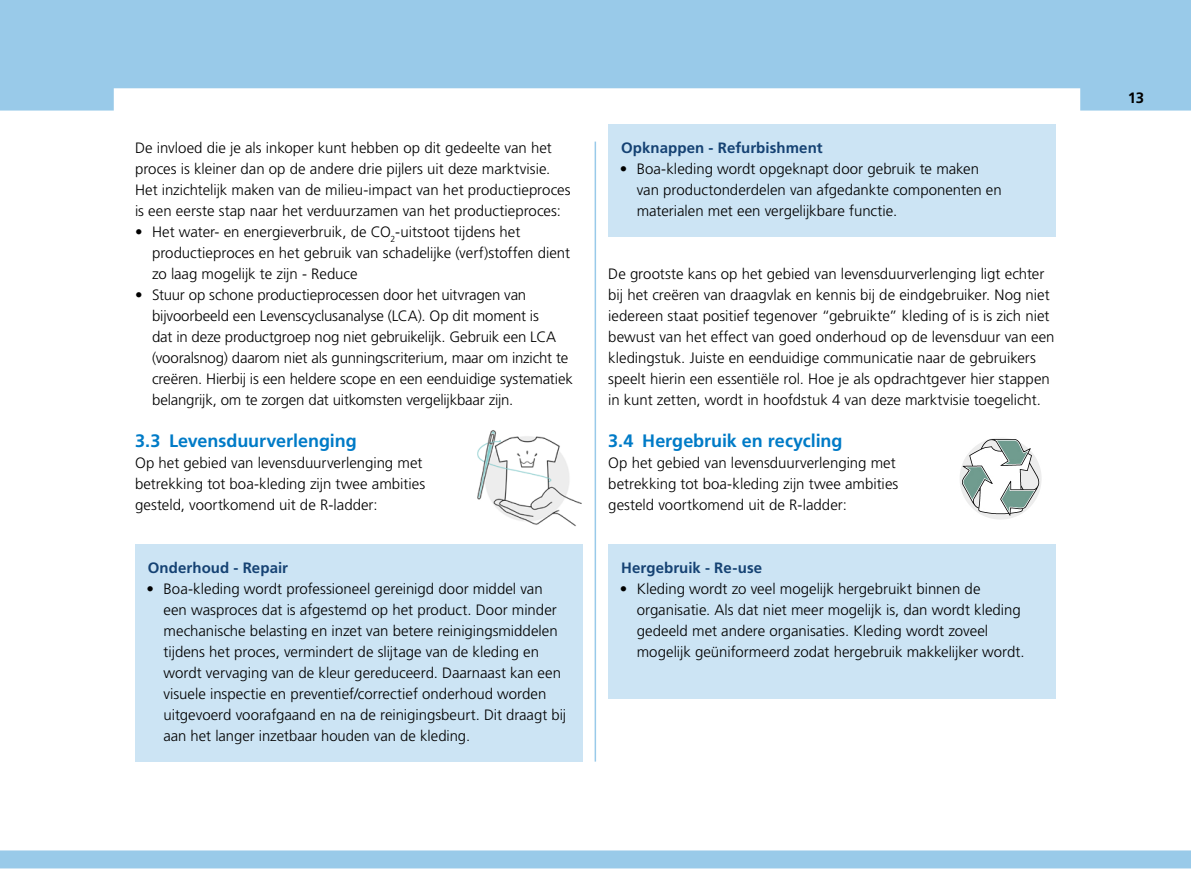
<style>
.page{position:relative;width:1191px;height:893px;background:#fff}
.page>*{position:absolute;margin:0;border:0;box-sizing:border-box;transform-origin:0 0}
.H3_HR_Tussenkop{font:700 18px "Frutiger LT Std";color:#007bc7}
.P_HR_Broodtekst{font:300 15px/21px "Frutiger LT Std";letter-spacing:-.005em;color:#000}
.P_HR_Kadertekst_Heme{font:300 15px/21px "Frutiger LT Std";color:#000}
.P_HR_Kadertekst_Heme-2{font:700 15px "Frutiger LT Std";letter-spacing:.005em;color:#154273}
.t1{font:700 15px "Frutiger LT Std";color:#000}
</style>
<div class="page">
<svg style="left:0;top:0;width:1191px;height:111px;fill:#99cae9"></svg>
<div style="left:0;top:850px;width:1191px;height:18px;background:#99cae9"></div>
<div style="left:135px;top:544px;width:448px;height:49px;background:#cce4f4"></div>
<div style="left:135px;top:565px;width:448px;height:196px;background:#cce4f4"></div>
<img style="left:477px;top:430px;width:105px;height:97px">
<div style="left:608px;top:124px;width:448px;height:49px;background:#cce4f4"></div>
<div style="left:608px;top:145px;width:448px;height:91px;background:#cce4f4"></div>
<div style="left:608px;top:544px;width:448px;height:49px;background:#cce4f4"></div>
<div style="left:608px;top:565px;width:448px;height:112px;background:#cce4f4"></div>
<div style="left:608px;top:649px;width:448px;height:49px;background:#cce4f4"></div>
<img style="left:960px;top:438px;width:82px;height:82px">
<hr style="left:594px;top:142px;width:2px;height:620px;background:#99cae9">
<p class="P_HR_Broodtekst" style="left:135px;top:137px;width:437px">De invloed die je als inkoper kunt hebben op dit gedeelte van het proces is kleiner dan op de andere drie pijlers uit deze marktvisie.<br>Het inzichtelijk maken van de milieu-impact van het productieproces is een eerste stap naar het verduurzamen van het productieproces:</p>
<p class="P_HR_Broodtekst" style="left:152px;top:221px;width:419px;text-indent:-17px">• Het water- en energieverbruik, de CO<sub>2</sub>-uitstoot tijdens het productieproces en het gebruik van schadelijke (verf)stoffen dient zo laag mogelijk te zijn - Reduce</p>
<p class="P_HR_Broodtekst" style="left:152px;top:284px;width:422px;text-indent:-17px">• Stuur op schone productieprocessen door het uitvragen van bijvoorbeeld een Levenscyclusanalyse (LCA). Op dit moment is<br>dat in deze productgroep nog niet gebruikelijk. Gebruik een LCA (vooralsnog) daarom niet als gunningscriterium, maar om inzicht te creëren. Hierbij is een heldere scope en een eenduidige systematiek belangrijk, om te zorgen dat uitkomsten vergelijkbaar zijn.</p>
<h3 class="H3_HR_Tussenkop" style="left:135px;top:430px;width:223px">3.3 Levensduurverlenging</h3>
<p class="P_HR_Broodtekst" style="left:135px;top:452px;width:292px">Op het gebied van levensduurverlenging met betrekking tot boa-kleding zijn twee ambities gesteld, voortkomend uit de R-ladder:</p>
<p class="P_HR_Kadertekst_Heme-2" style="left:148px;top:559px;width:142px">Onderhoud - Repair</p>
<p class="P_HR_Kadertekst_Heme" style="left:164px;top:578px;width:404px;text-indent:-17px">• Boa-kleding wordt professioneel gereinigd door middel van een wasproces dat is afgestemd op het product. Door minder mechanische belasting en inzet van betere reinigingsmiddelen tijdens het proces, vermindert de slijtage van de kleding en wordt vervaging van de kleur gereduceerd. Daarnaast kan een visuele inspectie en preventief/correctief onderhoud worden uitgevoerd voorafgaand en na de reinigingsbeurt. Dit draagt bij aan het langer inzetbaar houden van de kleding.</p>
<p class="P_HR_Kadertekst_Heme-2" style="left:621px;top:139px;width:203px">Opknappen - Refurbishment</p>
<p class="P_HR_Kadertekst_Heme" style="left:637px;top:158px;width:366px;text-indent:-17px">• Boa-kleding wordt opgeknapt door gebruik te maken van productonderdelen van afgedankte componenten en materialen met een vergelijkbare functie.</p>
<p class="P_HR_Broodtekst" style="left:608px;top:263px;width:448px">De grootste kans op het gebied van levensduurverlenging ligt echter bij het creëren van draagvlak en kennis bij de eindgebruiker. Nog niet iedereen staat positief tegenover “gebruikte” kleding of is is zich niet bewust van het effect van goed onderhoud op de levensduur van een kledingstuk. Juiste en eenduidige communicatie naar de gebruikers speelt hierin een essentiële rol. Hoe je als opdrachtgever hier stappen in kunt zetten, wordt in hoofdstuk 4 van deze marktvisie toegelicht.</p>
<h3 class="H3_HR_Tussenkop" style="left:608px;top:430px;width:236px">3.4 Hergebruik en recycling</h3>
<p class="P_HR_Broodtekst" style="left:608px;top:452px;width:292px">Op het gebied van levensduurverlenging met betrekking tot boa-kleding zijn twee ambities gesteld voortkomend uit de R-ladder:</p>
<p class="P_HR_Kadertekst_Heme-2" style="left:621px;top:559px;width:143px">Hergebruik - Re-use</p>
<p class="P_HR_Kadertekst_Heme" style="left:637px;top:578px;width:389px;text-indent:-17px">• Kleding wordt zo veel mogelijk hergebruikt binnen de organisatie. Als dat niet meer mogelijk is, dan wordt kleding gedeeld met andere organisaties. Kleding wordt zoveel mogelijk geüniformeerd zodat hergebruik makkelijker wordt.</p>
<p class="t1" style="left:1127px;top:89px;width:18px">13</p>
</div>
